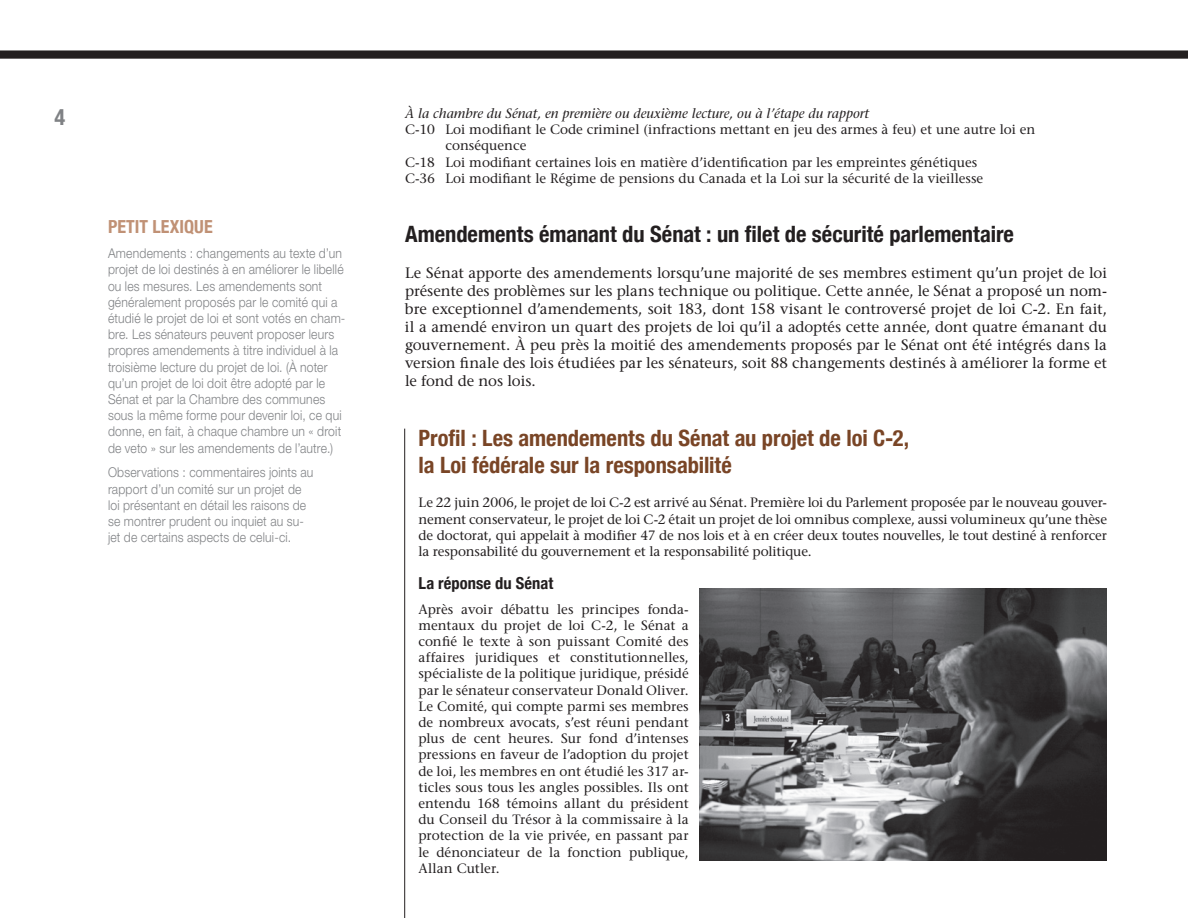
<style>
.page{position:relative;width:1188px;height:918px;background:#fff}
.page>*{position:absolute;margin:0;border:0;box-sizing:border-box;transform-origin:0 0}
.t1{font:700 condensed 22.5px/27px "Helvetica Neue";color:#794526}
.t2{font:700 condensed 22.5px "Helvetica Neue";color:#231f20}
.t3{font:700 condensed 22.5px "Helvetica Neue";color:#808285}
.t4{font:700 condensed 18px "Helvetica Neue";letter-spacing:.005em;color:#c09175}
.t5{font:700 condensed 16.5px "Helvetica Neue";letter-spacing:.01em;color:#231f20}
.t6{font:500 15px/18px "Stone Serif Std";letter-spacing:-.005em;color:#231f20;text-align:justify}
.t7{font:500 13.5px/16.2px "Stone Serif Std";color:#231f20;text-align:justify}
.t8{font:300 13.5px/16.2px "Helvetica Neue LT Std";letter-spacing:.015em;color:#808285;scale:.9 1}
.t9{font:italic 500 13.5px "Stone Serif Std";color:#231f20}
</style>
<div class="page">
<svg style="left:0;top:50px;width:1188px;height:9px;background:#363233"></svg>
<hr style="left:404px;top:429px;width:1px;height:489px;background:#231f20">
<img style="left:700px;top:588px;width:407px;height:273px">
<h1 class="t3" style="left:55px;top:104px;width:12px">4</h1>
<p class="t9" style="left:405px;top:105px;width:466px">À la chambre du Sénat, en première ou deuxième lecture, ou à l’étape du rapport</p>
<p class="t7" style="left:405px;top:121px;width:632px">C-10 Loi modifiant le Code criminel (infractions mettant en jeu des armes à feu) et une autre loi en</p>
<p class="t7" style="left:446px;top:138px;width:82px">conséquence</p>
<p class="t7" style="left:405px;top:154px;width:574px">C-18 Loi modifiant certaines lois en matière d’identification par les empreintes génétiques</p>
<p class="t7" style="left:405px;top:170px;width:580px">C-36 Loi modifiant le Régime de pensions du Canada et la Loi sur la sécurité de la vieillesse</p>
<h1 class="t2" style="left:405px;top:220px;width:611px">Amendements émanant du Sénat : un filet de sécurité parlementaire</h1>
<p class="t6" style="left:405px;top:264px;width:704px">Le Sénat apporte des amendements lorsqu’une majorité de ses membres estiment qu’un projet de loi présente des problèmes sur les plans technique ou politique. Cette année, le Sénat a proposé un nom&shy;bre exceptionnel d’amendements, soit 183, dont 158 visant le controversé projet de loi C-2. En fait, il a amendé environ un quart des projets de loi qu’il a adoptés cette année, dont quatre émanant du gouvernement. À peu près la moitié des amendements proposés par le Sénat ont été intégrés dans la version finale des lois étudiées par les sénateurs, soit 88 changements destinés à améliorer la forme et le fond de nos lois.</p>
<h2 class="t4" style="left:108px;top:216px;width:106px">Petit lexique</h2>
<p class="t8" style="left:108px;top:245px;width:265px">Amendements : changements au texte d’un projet de loi destinés à en améliorer le libellé ou les mesures. Les amendements sont généralement proposés par le comité qui a étudié le projet de loi et sont votés en cham&shy;bre. Les sénateurs peuvent proposer leurs propres amendements à titre individuel à la troisième lecture du projet de loi. (À noter qu’un projet de loi doit être adopté par le Sénat et par la Chambre des communes sous la même forme pour devenir loi, ce qui donne, en fait, à chaque chambre un « droit de veto » sur les amendements de l’autre.)</p>
<p class="t8" style="left:108px;top:464px;width:230px">Observations : commentaires joints au rapport d’un comité sur un projet de loi présentant en détail les raisons de se montrer prudent ou inquiet au su&shy;jet de certains aspects de celui-ci.</p>
<h1 class="t1" style="left:418px;top:424px;width:492px">Profil : Les amendements du Sénat au projet de loi C-2, la Loi fédérale sur la responsabilité</h1>
<p class="t7" style="left:418px;top:495px;width:690px">Le 22 juin 2006, le projet de loi C-2 est arrivé au Sénat. Première loi du Parlement proposée par le nouveau gouver&shy;nement conservateur, le projet de loi C-2 était un projet de loi omnibus complexe, aussi volumineux qu’une thèse de doctorat, qui appelait à modifier 47 de nos lois et à en créer deux toutes nouvelles, le tout destiné à renforcer la responsabilité du gouvernement et la responsabilité politique.</p>
<p class="t5" style="left:418px;top:573px;width:136px">La réponse du Sénat</p>
<p class="t7" style="left:418px;top:601px;width:272px">Après avoir débattu les principes fonda&shy;mentaux du projet de loi C-2, le Sénat a confié le texte à son puissant Comité des affaires juridiques et constitutionnelles, spécialiste de la politique juridique, présidé par le sénateur conservateur Donald Oliver.<br>Le Comité, qui compte parmi ses membres de nombreux avocats, s’est réuni pendant plus de cent heures. Sur fond d’intenses pressions en faveur de l’adoption du projet de loi, les membres en ont étudié les 317 ar&shy;ticles sous tous les angles possibles. Ils ont entendu 168 témoins allant du président du Conseil du Trésor à la commissaire à la protection de la vie privée, en passant par le dénonciateur de la fonction publique, Allan Cutler.</p>
</div>
